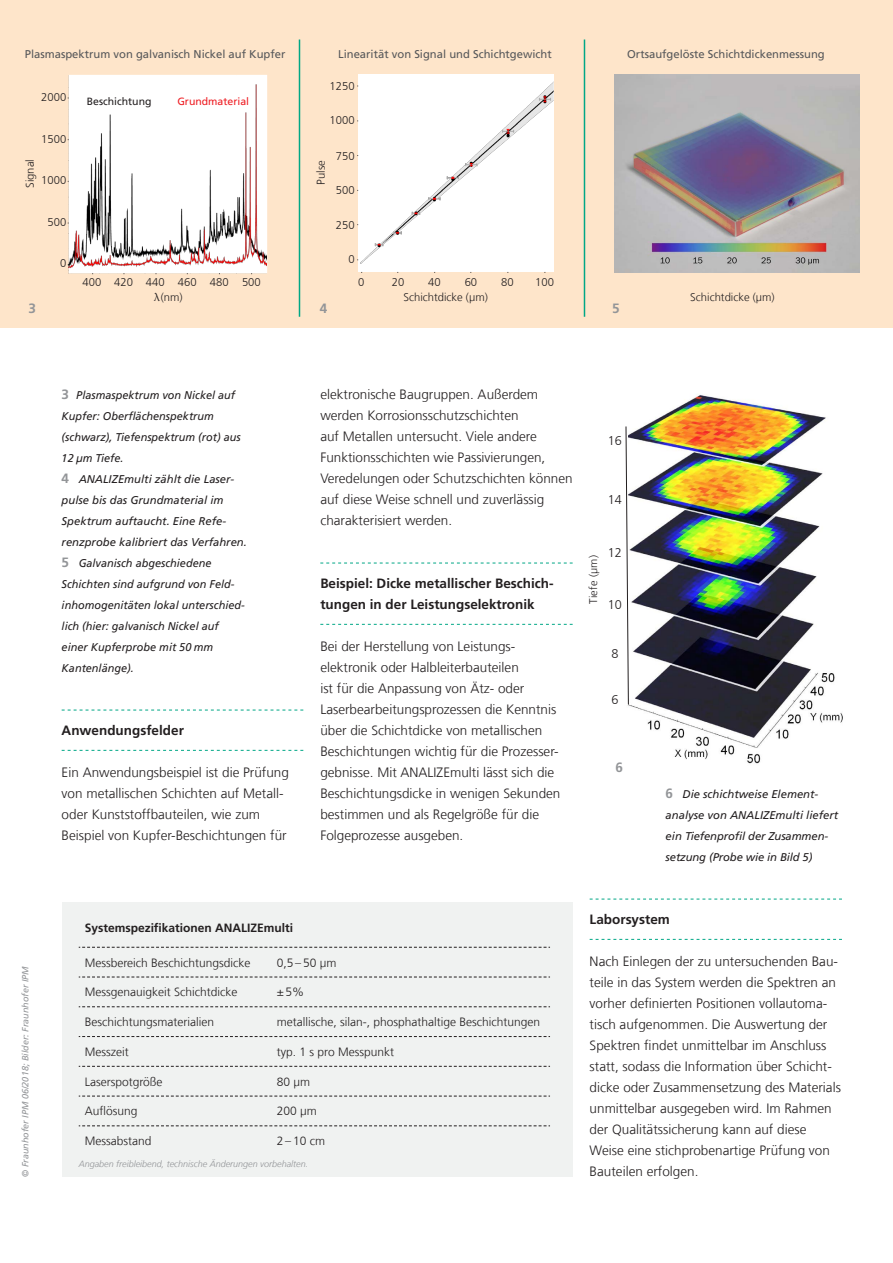
<style>
.page{position:relative;width:893px;height:1263px;background:#fff}
.page>*{position:absolute;margin:0;border:0;box-sizing:border-box;transform-origin:0 0}
.t1{font:300 13.5px/21px "Frutiger LT Com";color:#231f20}
.t2{font:700 13.5px/21px "Frutiger LT Com";color:#231f20}
.t3{font:700 13.5px "Frutiger LT Com";color:#939598}
.t4{font:300 12.6px "Frutiger LT Com";color:#231f20}
.t5{font:300 12px "Frutiger LT Com";color:#231f20}
.t6{font:700 12px "Frutiger LT Com";color:#231f20}
.t7{font:italic 11.25px/21px "Frutiger LT Com";color:#231f20}
.t8{font:11.25px "Frutiger LT Com";color:#57585a}
.t9{font:300 11.25px/15.5px "Frutiger LT Com";color:#231f20;text-align:center}
.t10{font:300 11.1px "Frutiger LT Com";letter-spacing:.02em;color:#231f20}
.t11{font:10.5px "Frutiger LT Com";color:#ee1d23}
.t12{font:10.5px "Frutiger LT Com";color:#231f20}
.t13{font:italic 300 9px "Frutiger LT Com";color:#939598}
.t14{font:italic 9px "Frutiger LT Com";color:#939598}
.s1{font-family:"Book Antiqua";font-weight:400}
.s2{font-weight:700;font-style:normal;font-size:13.5px;color:#939598}
</style>
<div class="page">
<svg style="left:62px;top:710px;width:241px;height:1px"></svg>
<svg style="left:62px;top:750px;width:241px;height:1px"></svg>
<svg style="left:320px;top:563px;width:253px;height:1px"></svg>
<svg style="left:320px;top:624px;width:253px;height:1px"></svg>
<svg style="left:590px;top:899px;width:252px;height:1px"></svg>
<svg style="left:590px;top:939px;width:252px;height:1px"></svg>
<div style="left:62px;top:902px;width:511px;height:275px;background:#f0f2f1"></div>
<svg style="left:79px;top:947px;width:471px;height:1px"></svg>
<svg style="left:79px;top:976px;width:471px;height:1px"></svg>
<svg style="left:79px;top:1006px;width:471px;height:1px"></svg>
<svg style="left:79px;top:1036px;width:471px;height:1px"></svg>
<svg style="left:79px;top:1066px;width:471px;height:1px"></svg>
<svg style="left:79px;top:1095px;width:471px;height:1px"></svg>
<svg style="left:79px;top:1125px;width:471px;height:1px"></svg>
<div style="left:297px;top:0;width:596px;height:327px;background:#fee5ca"></div>
<div style="left:358px;top:75px;width:196px;height:197px;background:#fff"></div>
<div style="left:0;top:0;width:301px;height:327px;background:#fee5ca"></div>
<img style="left:69px;top:76px;width:198px;height:197px">
<hr style="left:584px;top:40px;width:1px;height:277px;background:#00a786">
<hr style="left:299px;top:40px;width:1px;height:277px;background:#00a786">
<img style="left:615px;top:75px;width:244px;height:198px">
<img style="left:627px;top:394px;width:216px;height:370px">
<div style="left:602px;top:416px;width:26px;height:289px;background:#fff"></div>
<svg style="left:625px;top:426px;width:4px;height:279px"></svg>
<p class="t8" style="left:25px;top:47px;width:262px">Plasmaspektrum von galvanisch Nickel auf Kupfer</p>
<p class="t9" style="left:41px;top:89px;width:27px">2000</p>
<p class="t9" style="left:41px;top:131px;width:27px">1500</p>
<p class="t9" style="left:41px;top:173px;width:27px">1000</p>
<p class="t9" style="left:48px;top:215px;width:20px">500</p>
<p class="t9" style="left:60px;top:256px;width:8px">0</p>
<p class="t9" style="left:22px;top:188px;width:30px;rotate:-90deg">Signal</p>
<p class="t3" style="left:28px;top:300px;width:9px">3</p>
<p class="t12" style="left:87px;top:95px;width:66px">Beschichtung</p>
<p class="t11" style="left:177px;top:95px;width:73px">Grundmaterial</p>
<p class="t9" style="left:82px;top:274px;width:180px">400 420 440 460 480 500 <span class="s1">λ</span>(nm)</p>
<p class="t8" style="left:338px;top:47px;width:215px">Linearität von Signal und Schichtgewicht</p>
<p class="t9" style="left:330px;top:78px;width:27px">1250</p>
<p class="t9" style="left:330px;top:113px;width:27px">1000</p>
<p class="t9" style="left:336px;top:148px;width:20px">750</p>
<p class="t9" style="left:336px;top:183px;width:20px">500</p>
<p class="t9" style="left:336px;top:217px;width:20px">250</p>
<p class="t9" style="left:348px;top:252px;width:8px">0</p>
<p class="t9" style="left:313px;top:185px;width:26px;rotate:-90deg">Pulse</p>
<p class="t9" style="left:358px;top:274px;width:8px">0</p>
<p class="t9" style="left:392px;top:274px;width:14px">20</p>
<p class="t9" style="left:428px;top:274px;width:14px">40</p>
<p class="t9" style="left:465px;top:274px;width:14px">60</p>
<p class="t9" style="left:501px;top:274px;width:14px">80</p>
<p class="t9" style="left:535px;top:274px;width:20px">100</p>
<p class="t8" style="left:627px;top:47px;width:199px">Ortsaufgelöste Schichtdickenmessung</p>
<p class="t3" style="left:320px;top:300px;width:9px">4</p>
<p class="t9" style="left:403px;top:290px;width:86px">Schichtdicke (µm)</p>
<p class="t9" style="left:690px;top:290px;width:86px">Schichtdicke (µm)</p>
<p class="t3" style="left:612px;top:300px;width:9px">5</p>
<p class="t7" style="left:62px;top:385px;width:187px"><span class="s2">3</span> Plasmaspektrum von Nickel auf<br>Kupfer: Oberflächenspektrum (schwarz), Tiefenspektrum (rot) aus<br>12 µm Tiefe.<br><span class="s2">4</span> ANALIZEmulti zählt die Laser&shy;pulse bis das Grundmaterial im<br>Spektrum auftaucht. Eine Refe&shy;renzprobe kalibriert das Verfahren.<br><span class="s2">5</span> Galvanisch abgeschiedene<br>Schichten sind aufgrund von Feld&shy;inhomogenitäten lokal unterschied&shy;lich (hier: galvanisch Nickel auf einer Kupferprobe mit 50 mm<br>Kantenlänge).</p>
<p class="t2" style="left:62px;top:720px;width:124px">Anwendungsfelder</p>
<p class="t1" style="left:62px;top:762px;width:229px">Ein Anwendungsbeispiel ist die Prüfung von metallischen Schichten auf Metall&shy;oder Kunststoffbauteilen, wie zum Beispiel von Kupfer-Beschichtungen für</p>
<p class="t1" style="left:320px;top:384px;width:254px">elektronische Baugruppen. Außerdem werden Korrosionsschutzschichten<br>auf Metallen untersucht. Viele andere Funktionsschichten wie Passivierungen, Veredelungen oder Schutzschichten können auf diese Weise schnell und zuverlässig charakterisiert werden.</p>
<p class="t2" style="left:320px;top:573px;width:235px">Beispiel: Dicke metallischer Beschich&shy;tungen in der Leistungselektronik</p>
<p class="t1" style="left:320px;top:636px;width:242px">Bei der Herstellung von Leistungs&shy;elektronik oder Halbleiterbauteilen<br>ist für die Anpassung von Ätz- oder Laserbearbeitungsprozessen die Kenntnis über die Schichtdicke von metallischen Beschichtungen wichtig für die Prozesser&shy;gebnisse. Mit ANALIZEmulti lässt sich die Beschichtungsdicke in wenigen Sekunden bestimmen und als Regelgröße für die Folgeprozesse ausgeben.</p>
<p class="t4" style="left:608px;top:433px;width:16px">16</p>
<p class="t4" style="left:608px;top:492px;width:16px">14</p>
<p class="t10" style="left:587px;top:604px;width:51px;rotate:-90deg">Tiefe (µm)</p>
<p class="t4" style="left:608px;top:545px;width:16px">12</p>
<p class="t4" style="left:608px;top:597px;width:16px">10</p>
<p class="t4" style="left:611px;top:646px;width:9px">8</p>
<p class="t4" style="left:611px;top:692px;width:9px">6</p>
<p class="t3" style="left:615px;top:759px;width:9px">6</p>
<p class="t7" style="left:666px;top:784px;width:174px"><span class="s2">6</span> Die schichtweise Element&shy;analyse von ANALIZEmulti liefert ein Tiefenprofil der Zusammen&shy;setzung (Probe wie in Bild 5)</p>
<p class="t14" style="left:20px;top:1177px;width:212px;rotate:-90deg">© Fraunhofer IPM 06/2018; Bilder: Fraunhofer IPM</p>
<p class="t6" style="left:85px;top:921px;width:210px">Systemspezifikationen ANALIZEmulti</p>
<p class="t5" style="left:85px;top:955px;width:167px">Messbereich Beschichtungsdicke</p>
<p class="t5" style="left:277px;top:955px;width:61px">0,5– 50 µm</p>
<p class="t5" style="left:85px;top:985px;width:154px">Messgenauigkeit Schichtdicke</p>
<p class="t5" style="left:277px;top:985px;width:29px">±5%</p>
<p class="t5" style="left:85px;top:1015px;width:131px">Beschichtungsmaterialien</p>
<p class="t5" style="left:277px;top:1015px;width:265px">metallische, silan-, phosphathaltige Beschichtungen</p>
<p class="t5" style="left:85px;top:1045px;width:45px">Messzeit</p>
<p class="t5" style="left:277px;top:1045px;width:119px">typ. 1 s pro Messpunkt</p>
<p class="t5" style="left:85px;top:1074px;width:79px">Laserspotgröße</p>
<p class="t5" style="left:277px;top:1074px;width:35px">80 µm</p>
<p class="t5" style="left:85px;top:1104px;width:54px">Auflösung</p>
<p class="t5" style="left:277px;top:1104px;width:42px">200 µm</p>
<p class="t5" style="left:85px;top:1134px;width:68px">Messabstand</p>
<p class="t5" style="left:277px;top:1134px;width:50px">2–10 cm</p>
<p class="t13" style="left:79px;top:1158px;width:231px">Angaben freibleibend, technische Änderungen vorbehalten.</p>
<p class="t2" style="left:590px;top:909px;width:82px">Laborsystem</p>
<p class="t1" style="left:590px;top:951px;width:253px">Nach Einlegen der zu untersuchenden Bau&shy;teile in das System werden die Spektren an vorher definierten Positionen vollautoma&shy;tisch aufgenommen. Die Auswertung der Spektren findet unmittelbar im Anschluss statt, sodass die Information über Schicht&shy;dicke oder Zusammensetzung des Materials unmittelbar ausgegeben wird. Im Rahmen der Qualitätssicherung kann auf diese Weise eine stichprobenartige Prüfung von Bauteilen erfolgen.</p>
</div>
